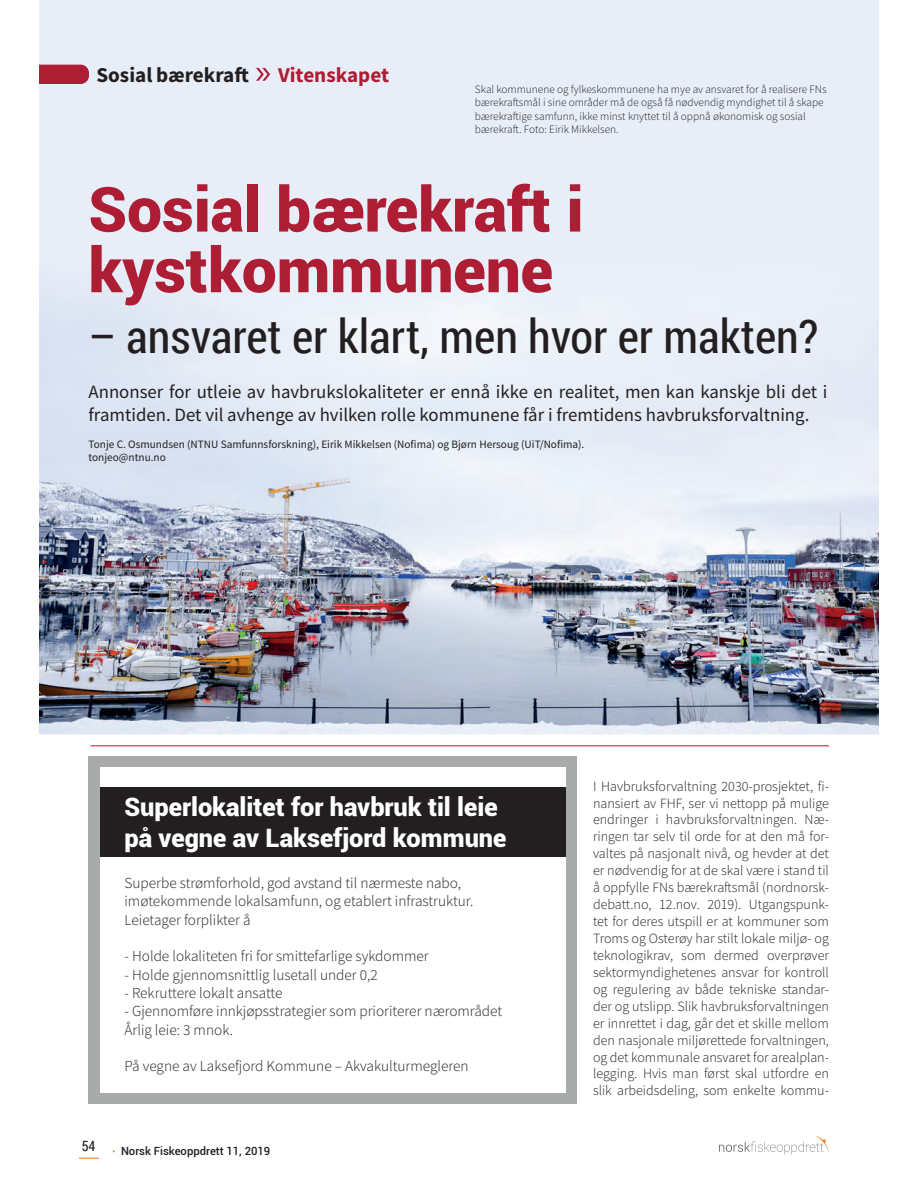
<style>
.page{position:relative;width:918px;height:1188px;background:#fff}
.page>*{position:absolute;margin:0;border:0;box-sizing:border-box;transform-origin:0 0}
.t1{font:900 62.1px/60.6px "Roboto";color:#ad1d33}
.t2{font:46.5px "Roboto Condensed";color:#231f20}
.t3{font:900 25.35px/30.5px "Roboto";color:#fff}
.t4{font:700 21.15px "Source Sans Pro";color:#231f20}
.t5{font:700 21.15px "Source Sans Pro";color:#ad1d33}
.t6{font:18.75px/22.5px "Source Sans Pro";color:#231f20}
.t7{font:300 15.3px/18.3px "Source Sans Pro";color:#231f20}
.t8{font:300 14.1px/17px "Source Sans Pro";color:#231f20;text-align:justify}
.t9{font:14.1px "Roboto Condensed";color:#231f20}
.t10{font:300 11.25px/13.5px "Source Sans Pro";color:#231f20}
.t11{font:11.25px/13.5px "Source Sans Pro";color:#231f20}
.t12{font:500 11.25px "Roboto";color:#231f20}
</style>
<div class="page">
<svg style="left:719px;top:1136px;width:110px;height:18px"></svg>
<svg style="left:79px;top:1158px;width:20px;height:1px"></svg>
<div style="left:88px;top:756px;width:489px;height:348px;background:#a8abaa"></div>
<div style="left:100px;top:768px;width:465px;height:325px;background:#fff"></div>
<div style="left:100px;top:788px;width:465px;height:69px;background:#231f20"></div>
<div style="left:39px;top:0;width:840px;height:515px;background:#e8eef8"></div>
<img style="left:830px;top:515px;width:49px;height:219px">
<img style="left:39px;top:515px;width:791px;height:219px">
<img style="left:39px;top:304px;width:840px;height:211px">
<svg style="left:39px;top:65px;width:50px;height:19px"></svg>
<svg style="left:256px;top:68px;width:14px;height:13px"></svg>
<hr style="left:90px;top:746px;width:739px;height:1px;background:#ad1d33">
<h3 class="t4" style="left:96px;top:62px;width:154px">Sosial bærekraft</h3>
<h3 class="t5" style="left:278px;top:62px;width:113px">Vitenskapet</h3>
<p class="t10" style="left:475px;top:83px;width:353px">Skal kommunene og fylkeskommunene ha mye av ansvaret for å realisere FNs bærekraftsmål i sine områder må de også få nødvendig myndighet til å skape bærekraftige samfunn, ikke minst knyttet til å oppnå økonomisk og sosial bærekraft. Foto: Eirik Mikkelsen.</p>
<h1 class="t1" style="left:88px;top:180px;width:497px">Sosial bærekraft i kystkommunene</h1>
<h2 class="t2" style="left:88px;top:304px;width:731px">– ansvaret er klart, men hvor er makten?</h2>
<h3 class="t6" style="left:88px;top:382px;width:740px">Annonser for utleie av havbrukslokaliteter er ennå ikke en realitet, men kan kanskje bli det i framtiden. Det vil avhenge av hvilken rolle kommunene får i fremtidens havbruksforvaltning.</h3>
<p class="t11" style="left:88px;top:438px;width:497px">Tonje C. Osmundsen (NTNU Samfunnsforskning), Eirik Mikkelsen (Nofima) og Bjørn Hersoug (UiT/Nofima). tonjeo@ntnu.no</p>
<p class="t9" style="left:82px;top:1137px;width:15px">54</p>
<h3 class="t3" style="left:124px;top:792px;width:383px">Superlokalitet for havbruk til leie på vegne av Laksefjord kommune</h3>
<p class="t7" style="left:125px;top:875px;width:351px">Superbe strømforhold, god avstand til nærmeste nabo, imøtekommende lokalsamfunn, og etablert infrastruktur.<br>Leietager forplikter å</p>
<p class="t7" style="left:125px;top:949px;width:306px">- Holde lokaliteten fri for smittefarlige sykdommer</p>
<p class="t7" style="left:125px;top:967px;width:255px">- Holde gjennomsnittlig lusetall under 0,2</p>
<p class="t7" style="left:125px;top:985px;width:160px">- Rekruttere lokalt ansatte</p>
<p class="t7" style="left:125px;top:1004px;width:379px">- Gjennomføre innkjøpsstrategier som prioriterer nærområdet<br>Årlig leie: 3 mnok.</p>
<p class="t7" style="left:125px;top:1059px;width:346px">På vegne av Laksefjord Kommune – Akvakulturmegleren</p>
<p class="t12" style="left:121px;top:1145px;width:151px">Norsk Fiskeoppdrett 11, 2019</p>
<p class="t8" style="left:593px;top:779px;width:238px">I Havbruksforvaltning 2030-prosjektet, fi&shy;nansiert av FHF, ser vi nettopp på mulige endringer i havbruksforvaltningen. Næ&shy;ringen tar selv til orde for at den må for&shy;valtes på nasjonalt nivå, og hevder at det er nødvendig for at de skal være i stand til å oppfylle FNs bærekraftsmål (nordnorsk&shy;debatt.no, 12.nov. 2019). Utgangspunk&shy;tet for deres utspill er at kommuner som Troms og Osterøy har stilt lokale miljø- og teknologikrav, som dermed overprøver sektormyndighetenes ansvar for kontroll og regulering av både tekniske standar&shy;der og utslipp. Slik havbruksforvaltningen er innrettet i dag, går det et skille mellom den nasjonale miljørettede forvaltningen, og det kommunale ansvaret for arealplan&shy;legging. Hvis man først skal utfordre en slik arbeidsdeling, som enkelte kommu-</p>
</div>
